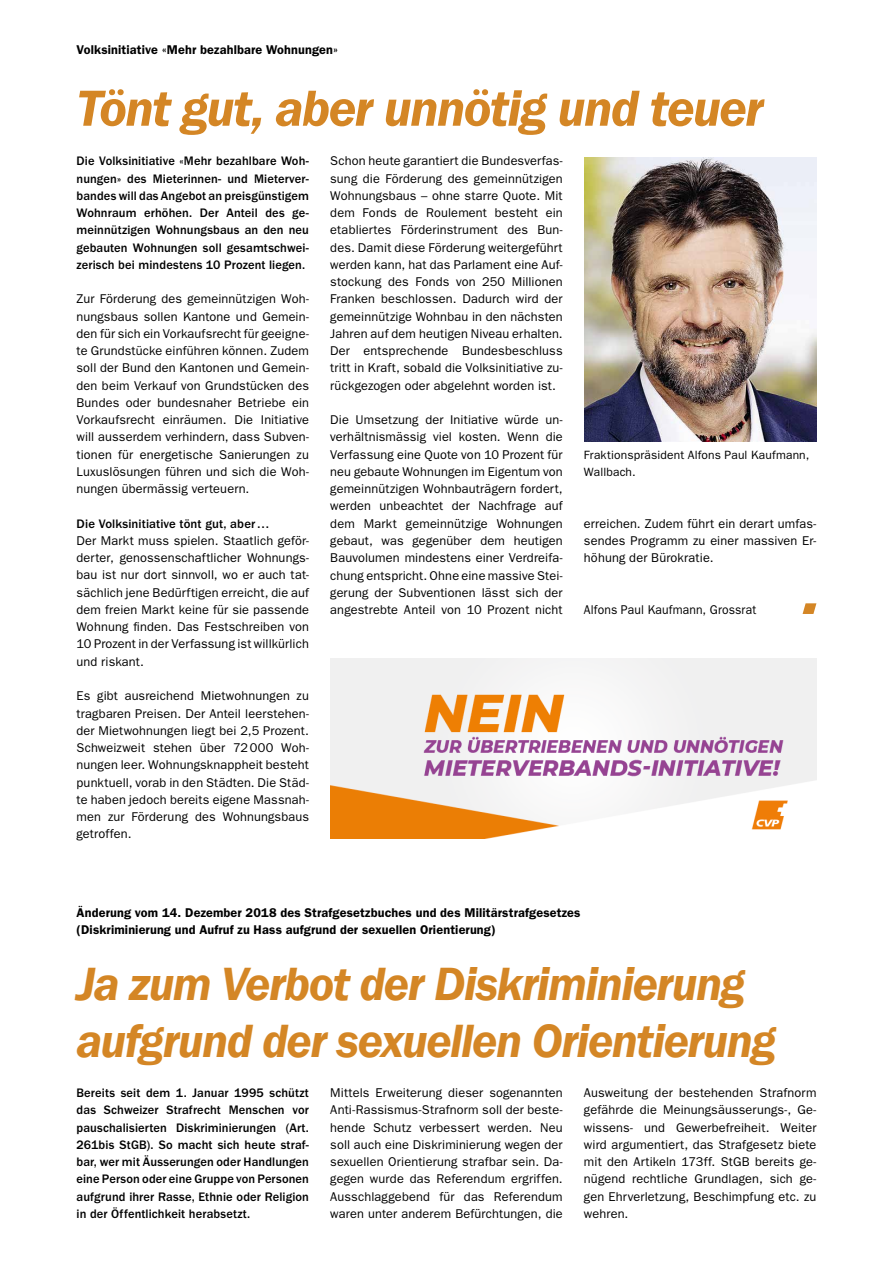
<style>
.page{position:relative;width:893px;height:1263px;background:#fff}
.page>*{position:absolute;margin:0;border:0;box-sizing:border-box;transform-origin:0 0}
.t1{font:italic 600 52.5px "Franklin Gothic";letter-spacing:-.035em;color:#d48625}
.t2{font:italic 600 48px/57px "Franklin Gothic";letter-spacing:-.03em;color:#d48625}
.t3{font:12.75px/17.2px "Franklin Gothic LT";letter-spacing:.01em;color:#000;text-align:justify}
.t4{font:500 12.75px/17.2px "Franklin Gothic LT";letter-spacing:.01em;color:#000;text-align:justify}
.t5{font:600 12.75px/17.2px "Franklin Gothic LT";letter-spacing:.01em;color:#000}
.t6{font:12.75px "Franklin Gothic LT";letter-spacing:.01em;color:#000;scale:.95 1}
.t7{font:12px/17.2px "Franklin Gothic LT";letter-spacing:.015em;color:#000}
</style>
<div class="page">
<svg style="left:803px;top:603px;width:13px;height:11px"></svg>
<img style="left:330px;top:658px;width:486px;height:180px">
<img style="left:584px;top:158px;width:232px;height:283px">
<p class="t5" style="left:77px;top:41px;width:263px">Volksinitiative «Mehr bezahlbare Wohnungen»</p>
<h1 class="t1" style="left:77px;top:74px;width:689px">Tönt gut, aber unnötig und teuer</h1>
<p class="t4" style="left:77px;top:153px;width:234px">Die Volksinitiative «Mehr bezahlbare Woh&shy;nungen» des Mieterinnen- und Mieterver&shy;bandes will das Angebot an preisgünstigem Wohnraum erhöhen. Der Anteil des ge&shy;meinnützigen Wohnungsbaus an den neu gebauten Wohnungen soll gesamtschwei&shy;zerisch bei mindestens 10 Prozent liegen.</p>
<p class="t3" style="left:77px;top:291px;width:234px">Zur Förderung des gemeinnützigen Woh&shy;nungsbaus sollen Kantone und Gemein&shy;den für sich ein Vorkaufsrecht für geeigne&shy;te Grundstücke einführen können. Zudem soll der Bund den Kantonen und Gemein&shy;den beim Verkauf von Grundstücken des Bundes oder bundesnaher Betriebe ein Vorkaufsrecht einräumen. Die Initiative will ausserdem verhindern, dass Subven&shy;tionen für energetische Sanierungen zu Luxuslösungen führen und sich die Woh&shy;nungen übermässig verteuern.</p>
<p class="t4" style="left:77px;top:515px;width:195px">Die Volksinitiative tönt gut, aber…</p>
<p class="t3" style="left:77px;top:532px;width:234px">Der Markt muss spielen. Staatlich geför&shy;derter, genossenschaftlicher Wohnungs&shy;bau ist nur dort sinnvoll, wo er auch tat&shy;sächlich jene Bedürftigen erreicht, die auf dem freien Markt keine für sie passende Wohnung finden. Das Festschreiben von 10 Prozent in der Verfassung ist willkürlich und riskant.</p>
<p class="t3" style="left:77px;top:687px;width:234px">Es gibt ausreichend Mietwohnungen zu tragbaren Preisen. Der Anteil leerstehen&shy;der Mietwohnungen liegt bei 2,5 Prozent.<br>Schweizweit stehen über 72000 Woh&shy;nungen leer. Wohnungsknappheit besteht punktuell, vorab in den Städten. Die Städ&shy;te haben jedoch bereits eigene Massnah&shy;men zur Förderung des Wohnungsbaus getroffen.</p>
<p class="t3" style="left:330px;top:153px;width:234px">Schon heute garantiert die Bundesverfas&shy;sung die Förderung des gemeinnützigen Wohnungsbaus – ohne starre Quote. Mit dem Fonds de Roulement besteht ein etabliertes Förderinstrument des Bun&shy;des. Damit diese Förderung weitergeführt werden kann, hat das Parlament eine Auf&shy;stockung des Fonds von 250 Millionen Franken beschlossen. Dadurch wird der gemeinnützige Wohnbau in den nächsten Jahren auf dem heutigen Niveau erhalten.<br>Der entsprechende Bundesbeschluss tritt in Kraft, sobald die Volksinitiative zu&shy;rückgezogen oder abgelehnt worden ist.</p>
<p class="t3" style="left:330px;top:411px;width:234px">Die Umsetzung der Initiative würde un&shy;verhältnismässig viel kosten. Wenn die Verfassung eine Quote von 10 Prozent für neu gebaute Wohnungen im Eigentum von gemeinnützigen Wohnbauträgern fordert, werden unbeachtet der Nachfrage auf dem Markt gemeinnützige Wohnungen gebaut, was gegenüber dem heutigen Bauvolumen mindestens einer Verdreifa&shy;chung entspricht. Ohne eine massive Stei&shy;gerung der Subventionen lässt sich der angestrebte Anteil von 10 Prozent nicht</p>
<p class="t7" style="left:584px;top:446px;width:227px">Fraktionspräsident Alfons Paul Kaufmann,<br>Wallbach.</p>
<p class="t3" style="left:584px;top:515px;width:234px">erreichen. Zudem führt ein derart umfas&shy;sendes Programm zu einer massiven Er&shy;höhung der Bürokratie.</p>
<p class="t6" style="left:584px;top:602px;width:183px">Alfons Paul Kaufmann, Grossrat</p>
<p class="t5" style="left:77px;top:904px;width:506px">Änderung vom 14. Dezember 2018 des Strafgesetzbuches und des Militärstrafgesetzes (Diskriminierung und Aufruf zu Hass aufgrund der sexuellen Orientierung)</p>
<h2 class="t2" style="left:77px;top:955px;width:701px">Ja zum Verbot der Diskriminierung aufgrund der sexuellen Orientierung</h2>
<p class="t4" style="left:77px;top:1084px;width:234px">Bereits seit dem 1. Januar 1995 schützt das Schweizer Strafrecht Menschen vor pauschalisierten Diskriminierungen (Art.<br>261bis StGB). So macht sich heute straf&shy;bar, wer mit Äusserungen oder Handlungen eine Person oder eine Gruppe von Personen aufgrund ihrer Rasse, Ethnie oder Religion in der Öffentlichkeit herabsetzt.</p>
<p class="t3" style="left:330px;top:1084px;width:234px">Mittels Erweiterung dieser sogenannten Anti-Rassismus-Strafnorm soll der beste&shy;hende Schutz verbessert werden. Neu soll auch eine Diskriminierung wegen der sexuellen Orientierung strafbar sein. Da&shy;gegen wurde das Referendum ergriffen.<br>Ausschlaggebend für das Referendum waren unter anderem Befürchtungen, die</p>
<p class="t3" style="left:584px;top:1084px;width:234px">Ausweitung der bestehenden Strafnorm gefährde die Meinungsäusserungs-, Ge&shy;wissens- und Gewerbefreiheit. Weiter wird argumentiert, das Strafgesetz biete mit den Artikeln 173ff. StGB bereits ge&shy;nügend rechtliche Grundlagen, sich ge&shy;gen Ehrverletzung, Beschimpfung etc. zu wehren.</p>
</div>
